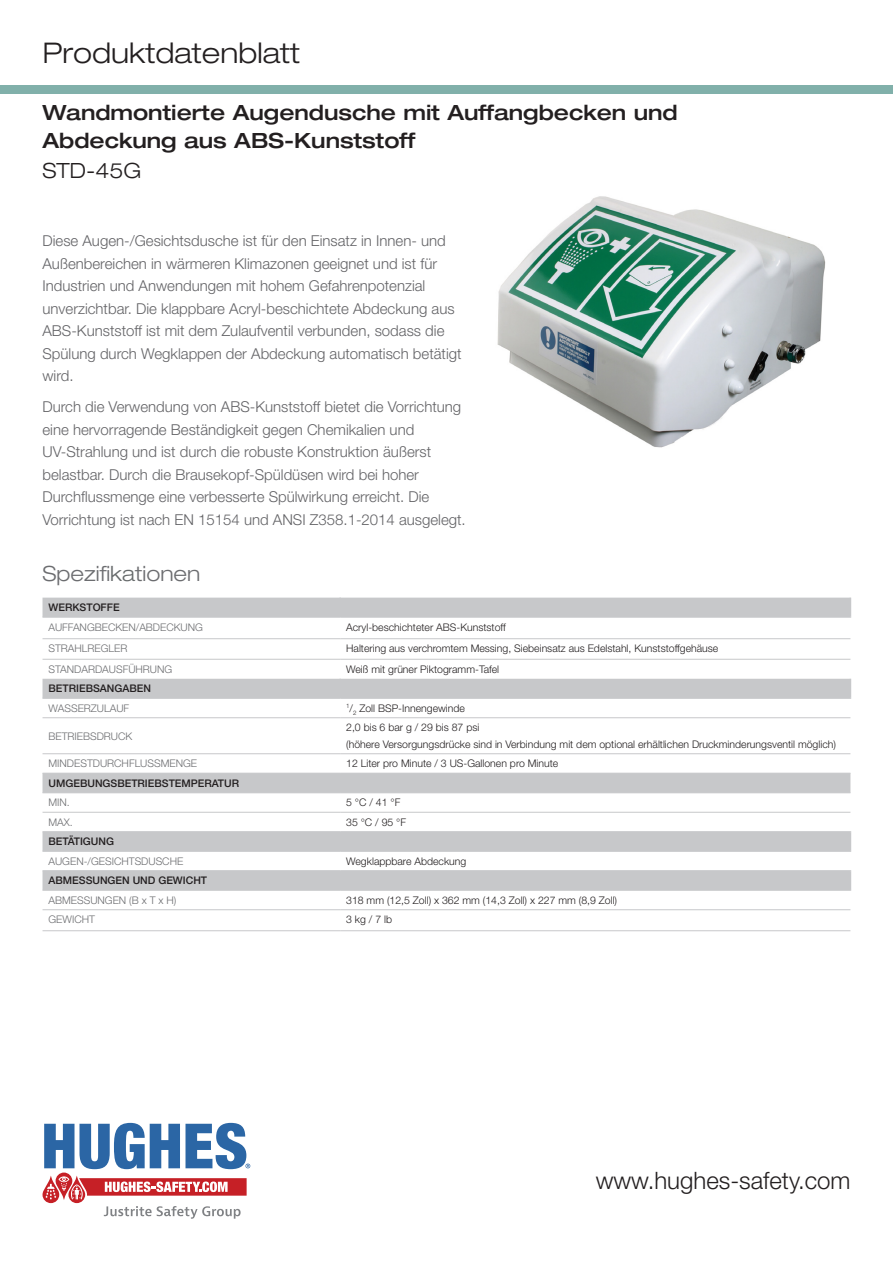
<style>
.page{position:relative;width:893px;height:1263px;background:#fff}
.page>*{position:absolute;margin:0;border:0;box-sizing:border-box;transform-origin:0 0}
.t1{font:300 expanded 28.5px "Helvetica Neue LT Std";color:#231f20}
.t2{font:300 24px "Helvetica Neue LT Std";color:#231f20}
.t3{font:500 expanded 21px/28.5px "Helvetica Neue LT Std";color:#231f20}
.t4{font:300 expanded 21px "Helvetica Neue LT Std";color:#6c6d70}
.t5{font:300 expanded 21px "Helvetica Neue LT Std";color:#231f20}
.t6{font:300 15px/22.5px "Helvetica Neue LT Std";color:#636366}
.t7{font:300 10.5px "Helvetica Neue LT Std";color:#231f20}
.t8{font:300 10.5px "Helvetica Neue LT Std";color:#6c6d70}
.t9{font:500 10.5px "Helvetica Neue LT Std";color:#231f20}
.s1{color:#666a6b}
</style>
<div class="page">
<svg style="left:43px;top:1123px;width:207px;height:96px"></svg>
<div style="left:0;top:85px;width:893px;height:9px;background:#81b0aa"></div>
<svg style="left:43px;top:598px;width:807px;height:292px"></svg>
<svg style="left:339px;top:598px;width:2px;height:18px"></svg>
<svg style="left:850px;top:598px;width:1px;height:18px"></svg>
<svg style="left:339px;top:679px;width:2px;height:19px"></svg>
<svg style="left:850px;top:679px;width:1px;height:19px"></svg>
<svg style="left:339px;top:832px;width:2px;height:19px"></svg>
<svg style="left:850px;top:832px;width:1px;height:19px"></svg>
<svg style="left:339px;top:871px;width:2px;height:19px"></svg>
<svg style="left:850px;top:871px;width:1px;height:19px"></svg>
<hr style="left:43px;top:890px;width:297px;height:1px;background:#c7c8ca">
<hr style="left:340px;top:890px;width:511px;height:1px;background:#c7c8ca">
<hr style="left:43px;top:909px;width:297px;height:1px;background:#c7c8ca">
<hr style="left:340px;top:909px;width:510px;height:1px;background:#c7c8ca">
<hr style="left:43px;top:930px;width:297px;height:1px;background:#c7c8ca">
<hr style="left:340px;top:930px;width:510px;height:1px;background:#c7c8ca">
<hr style="left:43px;top:773px;width:297px;height:1px;background:#c7c8ca">
<hr style="left:340px;top:773px;width:510px;height:1px;background:#c7c8ca">
<hr style="left:43px;top:792px;width:297px;height:1px;background:#c7c8ca">
<hr style="left:340px;top:792px;width:510px;height:1px;background:#c7c8ca">
<hr style="left:43px;top:831px;width:297px;height:1px;background:#c7c8ca">
<hr style="left:340px;top:831px;width:511px;height:1px;background:#c7c8ca">
<hr style="left:43px;top:616px;width:297px;height:2px;background:#c7c8ca">
<hr style="left:340px;top:616px;width:511px;height:2px;background:#c7c8ca">
<hr style="left:43px;top:698px;width:297px;height:1px;background:#c7c8ca">
<hr style="left:340px;top:698px;width:511px;height:1px;background:#c7c8ca">
<hr style="left:43px;top:851px;width:297px;height:1px;background:#c7c8ca">
<hr style="left:340px;top:851px;width:511px;height:1px;background:#c7c8ca">
<hr style="left:43px;top:870px;width:297px;height:1px;background:#c7c8ca">
<hr style="left:340px;top:870px;width:511px;height:1px;background:#c7c8ca">
<hr style="left:43px;top:638px;width:297px;height:1px;background:#c7c8ca">
<hr style="left:340px;top:638px;width:510px;height:1px;background:#c7c8ca">
<hr style="left:43px;top:659px;width:297px;height:1px;background:#c7c8ca">
<hr style="left:340px;top:659px;width:510px;height:1px;background:#c7c8ca">
<hr style="left:43px;top:717px;width:297px;height:1px;background:#c7c8ca">
<hr style="left:340px;top:717px;width:510px;height:1px;background:#c7c8ca">
<hr style="left:43px;top:753px;width:297px;height:1px;background:#c7c8ca">
<hr style="left:340px;top:753px;width:510px;height:1px;background:#c7c8ca">
<hr style="left:43px;top:812px;width:297px;height:1px;background:#c7c8ca">
<hr style="left:340px;top:812px;width:510px;height:1px;background:#c7c8ca">
<img style="left:497px;top:196px;width:329px;height:252px">
<h1 class="t1" style="left:43px;top:36px;width:259px">Produktdatenblatt</h1>
<p class="t3" style="left:43px;top:98px;width:637px">Wandmontierte Augendusche mit Auffangbecken und<br>Abdeckung aus ABS-Kunststoff</p>
<p class="t5" style="left:43px;top:158px;width:100px">STD‑45G</p>
<p class="t6" style="left:43px;top:229px;width:420px">Diese Augen-/Gesichtsdusche ist für den Einsatz in Innen- und Außenbereichen in wärmeren Klimazonen geeignet und ist für Industrien und Anwendungen mit hohem Gefahrenpotenzial unverzichtbar. Die klappbare Acryl-beschichtete Abdeckung aus ABS-Kunststoff ist mit dem Zulaufventil verbunden, sodass die Spülung durch Wegklappen der Abdeckung automatisch betätigt wird.</p>
<p class="t6" style="left:43px;top:395px;width:425px">Durch die Verwendung von ABS-Kunststoff bietet die Vorrichtung eine hervorragende Beständigkeit gegen Chemikalien und UV-Strahlung und ist durch die robuste Konstruktion äußerst belastbar. Durch die Brausekopf-Spüldüsen wird bei hoher Durchflussmenge eine verbesserte Spülwirkung erreicht. Die Vorrichtung ist nach EN 15154 und ANSI Z358.1-2014 ausgelegt.</p>
<p class="t4" style="left:43px;top:560px;width:159px">Spezifi<span class="s1">ka</span>tionen</p>
<p class="t9" style="left:49px;top:601px;width:73px">WERKSTOFFE</p>
<p class="t8" style="left:49px;top:620px;width:156px">AUFFANGBECKEN/ABDECKUNG</p>
<p class="t7" style="left:346px;top:620px;width:161px">Acryl-beschichteter ABS-Kunststoff</p>
<p class="t8" style="left:49px;top:642px;width:80px">STRAHLREGLER</p>
<p class="t7" style="left:346px;top:642px;width:374px">Haltering aus verchromtem Messing, Siebeinsatz aus Edelstahl, Kunststoffgehäuse</p>
<p class="t8" style="left:49px;top:663px;width:125px">STANDARDAUSFÜHRUNG</p>
<p class="t7" style="left:346px;top:663px;width:155px">Weiß mit grüner Piktogramm-Tafel</p>
<p class="t9" style="left:49px;top:682px;width:104px">BETRIEBSANGABEN</p>
<p class="t8" style="left:49px;top:702px;width:82px">WASSERZULAUF</p>
<p class="t7" style="left:346px;top:702px;width:120px"><sup>1</sup>/<sub>2</sub> Zoll BSP-Innengewinde</p>
<p class="t8" style="left:49px;top:729px;width:85px">BETRIEBSDRUCK</p>
<p class="t7" style="left:346px;top:721px;width:135px">2,0 bis 6 bar g / 29 bis 87 psi</p>
<p class="t7" style="left:346px;top:738px;width:491px">(höhere Versorgungsdrücke sind in Verbindung mit dem optional erhältlichen Druckminderungsventil möglich)</p>
<p class="t8" style="left:49px;top:757px;width:150px">MINDESTDURCHFLUSSMENGE</p>
<p class="t7" style="left:346px;top:757px;width:214px">12 Liter pro Minute / 3 US-Gallonen pro Minute</p>
<p class="t9" style="left:49px;top:777px;width:192px">UMGEBUNGSBETRIEBSTEMPERATUR</p>
<p class="t8" style="left:49px;top:796px;width:23px">MIN.</p>
<p class="t7" style="left:346px;top:796px;width:56px">5 °C / 41 °F</p>
<p class="t8" style="left:49px;top:815px;width:26px">MAX.</p>
<p class="t7" style="left:346px;top:815px;width:61px">35 °C / 95 °F</p>
<p class="t9" style="left:49px;top:835px;width:67px">BETÄTIGUNG</p>
<p class="t8" style="left:49px;top:854px;width:136px">AUGEN-/GESICHTSDUSCHE</p>
<p class="t7" style="left:346px;top:854px;width:122px">Wegklappbare Abdeckung</p>
<p class="t9" style="left:49px;top:874px;width:160px">ABMESSUNGEN UND GEWICHT</p>
<p class="t8" style="left:49px;top:893px;width:129px">ABMESSUNGEN (B x T x H)</p>
<p class="t7" style="left:346px;top:893px;width:272px">318 mm (12,5 Zoll) x 362 mm (14,3 Zoll) x 227 mm (8,9 Zoll)</p>
<p class="t8" style="left:49px;top:913px;width:48px">GEWICHT</p>
<p class="t7" style="left:346px;top:913px;width:47px">3 kg / 7 lb</p>
<h2 class="t2" style="left:596px;top:1166px;width:256px">www.hughes‑safety.com</h2>
</div>
